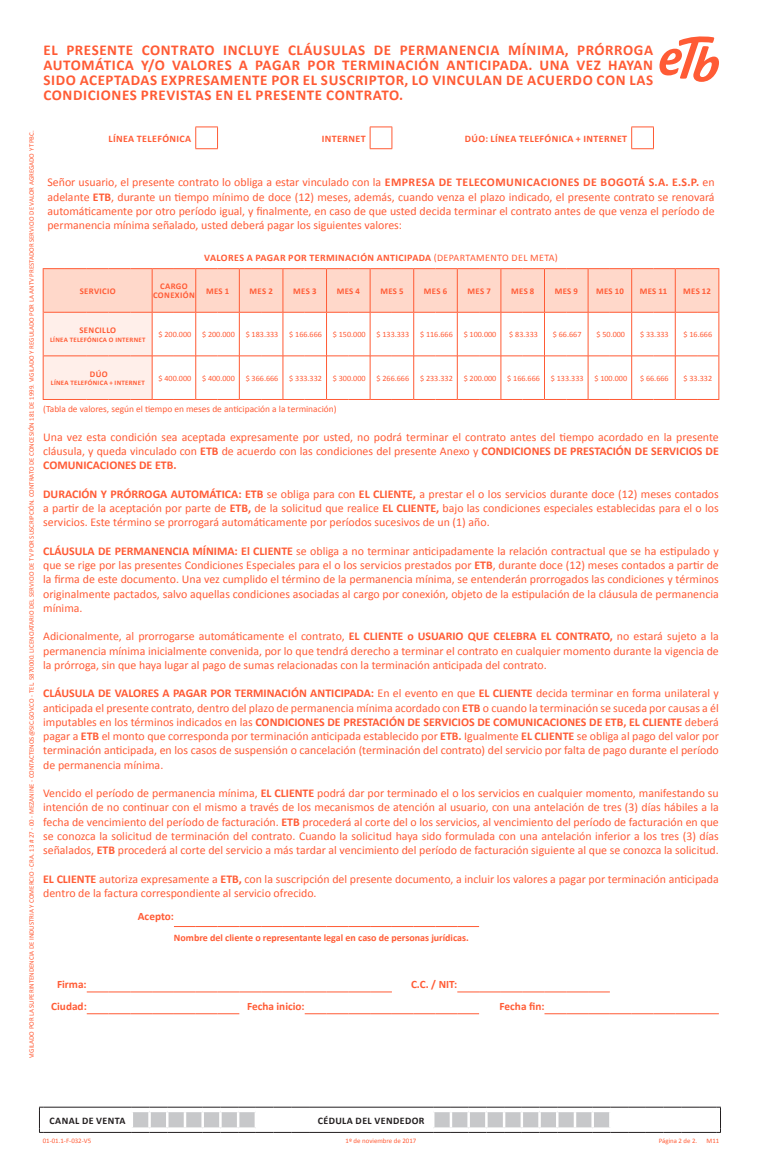
<style>
.page{position:relative;width:762px;height:1170px;background:#fff}
.page>*{position:absolute;margin:0;border:0;box-sizing:border-box;transform-origin:0 0}
.t1{font:700 15px/15px "Calibri";letter-spacing:.04em;color:#ff5b35;text-align:justify}
.t2{font:11.88px/14.2px "Calibri";color:#ff5b35;text-align:justify}
.t3{font:700 11.25px "Calibri";color:#ff5b35}
.t4{font:700 10px "Calibri";letter-spacing:.035em;color:#ff5b35}
.t5{font:700 10px "Calibri";color:#ff5b35}
.t6{font:700 10px "Calibri";letter-spacing:.04em;color:#231f20}
.t7{font:9.38px "Calibri";color:#ff5b35}
.t8{font:700 8.75px/8.8px "Calibri";letter-spacing:.04em;color:#ff5b35;text-align:center}
.t9{font:8.12px "Calibri";color:#ff5b35}
.t10{font:6.88px "Calibri";color:#ff5b35}
.t11{font:700 6.88px "Calibri";letter-spacing:.04em;color:#ff5b35}
.t12{font:6.75px "Calibri";color:#ff5b35}
.s1{font-weight:700}
.s2{font-weight:400}
</style>
<div class="page">
<svg style="left:195px;top:127px;width:23px;height:22px"></svg>
<svg style="left:370px;top:127px;width:23px;height:22px"></svg>
<svg style="left:631px;top:127px;width:23px;height:22px"></svg>
<svg style="left:174px;top:926px;width:305px;height:1px"></svg>
<svg style="left:87px;top:991px;width:305px;height:1px"></svg>
<svg style="left:457px;top:991px;width:153px;height:1px"></svg>
<svg style="left:87px;top:1013px;width:152px;height:1px"></svg>
<svg style="left:305px;top:1013px;width:174px;height:1px"></svg>
<svg style="left:544px;top:1013px;width:175px;height:1px"></svg>
<svg style="left:43px;top:268px;width:676px;height:132px"></svg>
<svg style="left:659px;top:36px;width:60px;height:46px"></svg>
<hr style="left:43px;top:1106px;width:89px;height:1px;background:#231f20">
<svg style="left:39px;top:1106px;width:4px;height:26px"></svg>
<hr style="left:43px;top:1131px;width:89px;height:1px;background:#231f20">
<svg style="left:131px;top:1106px;width:590px;height:26px"></svg>
<p class="t10" style="left:27px;top:1058px;width:929px;rotate:-90deg">VIGILADO POR LA SUPERINTENDENCIA DE INDUSTRIA Y COMERCIO - CRA. 13 # 27 - 00 - MEZANINE - CONTACTENOS@SIC.GOV.CO - TEL. 5870000. LICENCIATARIO DEL SERVICIO DE TV POR SUSCRIPCIÓN. CONTRATO DE CONCESIÓN 181 DE 1999. VIGILADO Y REGULADO POR LA ANTV PRESTADOR SERVICIO DE VALOR AGREGADO Y TPBC.</p>
<p class="t1" style="left:43px;top:42px;width:611px">EL PRESENTE CONTRATO INCLUYE CLÁUSULAS DE PERMANENCIA MÍNIMA, PRÓRROGA AUTOMÁTICA Y/O VALORES A PAGAR POR TERMINACIÓN ANTICIPADA. UNA VEZ HAYAN SIDO ACEPTADAS EXPRESAMENTE POR EL SUSCRIPTOR, LO VINCULAN DE ACUERDO CON LAS CONDICIONES PREVISTAS EN EL PRESENTE CONTRATO.</p>
<p class="t4" style="left:108px;top:132px;width:84px">LÍNEA TELEFÓNICA</p>
<p class="t4" style="left:322px;top:132px;width:45px">INTERNET</p>
<p class="t4" style="left:465px;top:132px;width:164px">DÚO: LÍNEA TELEFÓNICA + INTERNET</p>
<p class="t2" style="left:47px;top:175px;width:669px">Señor usuario, el presente contrato lo obliga a estar vinculado con la <span class="s1">EMPRESA DE TELECOMUNICACIONES DE BOGOTÁ S.A. E.S.P.</span> en adelante <span class="s1">ETB</span>, durante un tiempo mínimo de doce (12) meses, además, cuando venza el plazo indicado, el presente contrato se renovará automáticamente por otro período igual, y finalmente, en caso de que usted decida terminar el contrato antes de que venza el período de permanencia mínima señalado, usted deberá pagar los siguientes valores:</p>
<p class="t4" style="left:204px;top:251px;width:355px">VALORES A PAGAR POR TERMINACIÓN ANTICIPADA <span class="s2">(DEPARTAMENTO DEL META)</span></p>
<p class="t8" style="left:80px;top:286px;width:38px">SERVICIO</p>
<p class="t8" style="left:153px;top:282px;width:43px">CARGO<br>CONEXIÓN</p>
<p class="t8" style="left:206px;top:286px;width:25px">MES 1</p>
<p class="t8" style="left:250px;top:286px;width:25px">MES 2</p>
<p class="t8" style="left:293px;top:286px;width:25px">MES 3</p>
<p class="t8" style="left:337px;top:286px;width:25px">MES 4</p>
<p class="t8" style="left:380px;top:286px;width:25px">MES 5</p>
<p class="t8" style="left:424px;top:286px;width:25px">MES 6</p>
<p class="t8" style="left:467px;top:286px;width:25px">MES 7</p>
<p class="t8" style="left:511px;top:286px;width:25px">MES 8</p>
<p class="t8" style="left:555px;top:286px;width:25px">MES 9</p>
<p class="t8" style="left:596px;top:286px;width:29px">MES 10</p>
<p class="t8" style="left:640px;top:286px;width:29px">MES 11</p>
<p class="t8" style="left:683px;top:286px;width:29px">MES 12</p>
<p class="t8" style="left:79px;top:326px;width:38px">SENCILLO</p>
<p class="t11" style="left:50px;top:335px;width:97px">LÍNEA TELEFÓNICA O INTERNET</p>
<p class="t9" style="left:158px;top:329px;width:34px">$ 200.000</p>
<p class="t9" style="left:202px;top:329px;width:34px">$ 200.000</p>
<p class="t9" style="left:246px;top:329px;width:34px">$ 183.333</p>
<p class="t9" style="left:289px;top:329px;width:34px">$ 166.666</p>
<p class="t9" style="left:333px;top:329px;width:34px">$ 150.000</p>
<p class="t9" style="left:376px;top:329px;width:34px">$ 133.333</p>
<p class="t9" style="left:420px;top:329px;width:34px">$ 116.666</p>
<p class="t9" style="left:464px;top:329px;width:34px">$ 100.000</p>
<p class="t9" style="left:509px;top:329px;width:30px">$ 83.333</p>
<p class="t9" style="left:553px;top:329px;width:30px">$ 66.667</p>
<p class="t9" style="left:596px;top:329px;width:30px">$ 50.000</p>
<p class="t9" style="left:640px;top:329px;width:30px">$ 33.333</p>
<p class="t9" style="left:683px;top:329px;width:30px">$ 16.666</p>
<p class="t8" style="left:90px;top:369px;width:19px">DÚO</p>
<p class="t11" style="left:51px;top:378px;width:95px">LÍNEA TELEFÓNICA + INTERNET</p>
<p class="t9" style="left:158px;top:373px;width:34px">$ 400.000</p>
<p class="t9" style="left:202px;top:373px;width:34px">$ 400.000</p>
<p class="t9" style="left:246px;top:373px;width:34px">$ 366.666</p>
<p class="t9" style="left:289px;top:373px;width:34px">$ 333.332</p>
<p class="t9" style="left:333px;top:373px;width:34px">$ 300.000</p>
<p class="t9" style="left:376px;top:373px;width:34px">$ 266.666</p>
<p class="t9" style="left:420px;top:373px;width:34px">$ 233.332</p>
<p class="t9" style="left:464px;top:373px;width:34px">$ 200.000</p>
<p class="t9" style="left:507px;top:373px;width:34px">$ 166.666</p>
<p class="t9" style="left:551px;top:373px;width:34px">$ 133.333</p>
<p class="t9" style="left:594px;top:373px;width:34px">$ 100.000</p>
<p class="t9" style="left:640px;top:373px;width:30px">$ 66.666</p>
<p class="t9" style="left:683px;top:373px;width:30px">$ 33.332</p>
<p class="t7" style="left:43px;top:403px;width:295px">(Tabla de valores, según el tiempo en meses de anticipación a la terminación)</p>
<p class="t2" style="left:43px;top:429px;width:677px">Una vez esta condición sea aceptada expresamente por usted, no podrá terminar el contrato antes del tiempo acordado en la presente cláusula, y queda vinculado con <span class="s1">ETB</span> de acuerdo con las condiciones del presente Anexo y <span class="s1">CONDICIONES DE PRESTACIÓN DE SERVICIOS DE COMUNICACIONES DE ETB.</span></p>
<p class="t2" style="left:43px;top:486px;width:677px"><span class="s1">DURACIÓN Y PRÓRROGA AUTOMÁTICA: ETB</span> se obliga para con <span class="s1">EL CLIENTE,</span> a prestar el o los servicios durante doce (12) meses contados a partir de la aceptación por parte de <span class="s1">ETB,</span> de la solicitud que realice <span class="s1">EL CLIENTE,</span> bajo las condiciones especiales establecidas para el o los servicios. Este término se prorrogará automáticamente por períodos sucesivos de un (1) año.</p>
<p class="t2" style="left:43px;top:543px;width:677px"><span class="s1">CLÁUSULA DE PERMANENCIA MÍNIMA: El CLIENTE</span> se obliga a no terminar anticipadamente la relación contractual que se ha estipulado y que se rige por las presentes Condiciones Especiales para el o los servicios prestados por <span class="s1">ETB</span>, durante doce (12) meses contados a partir de la firma de este documento. Una vez cumplido el término de la permanencia mínima, se entenderán prorrogados las condiciones y términos originalmente pactados, salvo aquellas condiciones asociadas al cargo por conexión, objeto de la estipulación de la cláusula de permanencia mínima.</p>
<p class="t2" style="left:43px;top:629px;width:677px">Adicionalmente, al prorrogarse automáticamente el contrato, <span class="s1">EL CLIENTE o USUARIO QUE CELEBRA EL CONTRATO,</span> no estará sujeto a la permanencia mínima inicialmente convenida, por lo que tendrá derecho a terminar el contrato en cualquier momento durante la vigencia de la prórroga, sin que haya lugar al pago de sumas relacionadas con la terminación anticipada del contrato.</p>
<p class="t2" style="left:43px;top:686px;width:677px"><span class="s1">CLÁUSULA DE VALORES A PAGAR POR TERMINACIÓN ANTICIPADA:</span> En el evento en que <span class="s1">EL CLIENTE</span> decida terminar en forma unilateral y anticipada el presente contrato, dentro del plazo de permanencia mínima acordado con <span class="s1">ETB</span> o cuando la terminación se suceda por causas a él imputables en los términos indicados en las <span class="s1">CONDICIONES DE PRESTACIÓN DE SERVICIOS DE COMUNICACIONES DE ETB, EL CLIENTE</span> deberá pagar a <span class="s1">ETB</span> el monto que corresponda por terminación anticipada establecido por <span class="s1">ETB.</span> Igualmente <span class="s1">EL CLIENTE</span> se obliga al pago del valor por terminación anticipada, en los casos de suspensión o cancelación (terminación del contrato) del servicio por falta de pago durante el período de permanencia mínima.</p>
<p class="t2" style="left:43px;top:786px;width:677px">Vencido el período de permanencia mínima, <span class="s1">EL CLIENTE</span> podrá dar por terminado el o los servicios en cualquier momento, manifestando su intención de no continuar con el mismo a través de los mecanismos de atención al usuario, con una antelación de tres (3) días hábiles a la fecha de vencimiento del período de facturación. <span class="s1">ETB</span> procederá al corte del o los servicios, al vencimiento del período de facturación en que se conozca la solicitud de terminación del contrato. Cuando la solicitud haya sido formulada con una antelación inferior a los tres (3) días señalados, <span class="s1">ETB</span> procederá al corte del servicio a más tardar al vencimiento del período de facturación siguiente al que se conozca la solicitud.</p>
<p class="t2" style="left:43px;top:871px;width:677px"><span class="s1">EL CLIENTE</span> autoriza expresamente a <span class="s1">ETB,</span> con la suscripción del presente documento, a incluir los valores a pagar por terminación anticipada dentro de la factura correspondiente al servicio ofrecido.</p>
<p class="t3" style="left:138px;top:908px;width:38px">Acepto:</p>
<p class="t5" style="left:174px;top:931px;width:296px">Nombre del cliente o representante legal en caso de personas jurídicas.</p>
<p class="t3" style="left:57px;top:977px;width:31px">Firma:</p>
<p class="t3" style="left:411px;top:977px;width:48px">C.C. / NIT:</p>
<p class="t3" style="left:51px;top:999px;width:37px">Ciudad:</p>
<p class="t3" style="left:247px;top:999px;width:59px">Fecha inicio:</p>
<p class="t3" style="left:499px;top:999px;width:46px">Fecha fin:</p>
<p class="t6" style="left:50px;top:1113px;width:77px">CANAL DE VENTA</p>
<p class="t6" style="left:318px;top:1113px;width:108px">CÉDULA DEL VENDEDOR</p>
<p class="t10" style="left:43px;top:1136px;width:50px">01-01.1-F-032-V5</p>
<p class="t10" style="left:346px;top:1136px;width:72px">1º de noviembre de 2017</p>
<p class="t12" style="left:659px;top:1136px;width:40px">Página 2 de 2.</p>
<p class="t12" style="left:706px;top:1136px;width:14px">M11</p>
</div>
